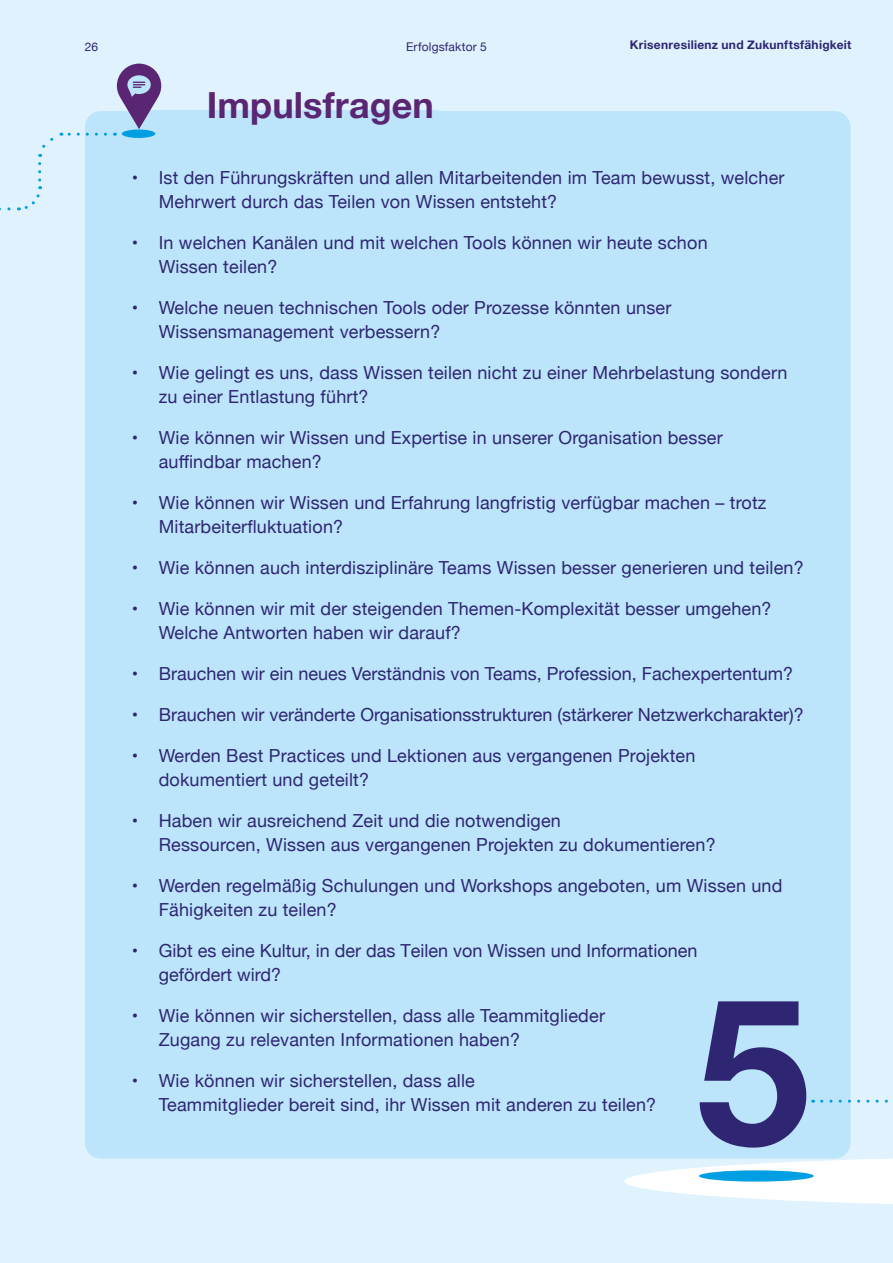
<style>
.page{position:relative;width:893px;height:1263px;background:#dff2fd}
.page>*{position:absolute;margin:0;border:0;box-sizing:border-box;transform-origin:0 0}
.t1{font:700 205.05px "Helvetica Neue";color:#2e2672}
.t2{font:700 36px "Helvetica Neue";letter-spacing:.005em;color:#5a2572}
.t3{font:18px/24px "Helvetica Neue";letter-spacing:.01em;color:#2e2672}
.t4{font:700 12px "Helvetica Neue";letter-spacing:.025em;color:#2e2672}
.t5{font:12px "Helvetica Neue";letter-spacing:.015em;color:#2e2672}
</style>
<div class="page">
<div style="left:85px;top:111px;width:765px;height:1047px;background:#bce4fa;border-radius:16px"></div>
<svg style="left:122px;top:129px;width:33px;height:9px"></svg>
<svg style="left:114px;top:64px;width:47px;height:72px"></svg>
<svg style="left:38px;top:133px;width:68px;height:24px"></svg>
<svg style="left:18px;top:163px;width:24px;height:48px"></svg>
<svg style="left:822px;top:1100px;width:66px;height:3px"></svg>
<svg style="left:624px;top:1156px;width:269px;height:48px"></svg>
<div style="left:699px;top:1170px;width:115px;height:11px;background:#009ee3;border-radius:50%"></div>
<p class="t5" style="left:85px;top:38px;width:15px">26</p>
<p class="t4" style="left:630px;top:35px;width:223px">Krisenresilienz und Zukunftsfähigkeit</p>
<p class="t5" style="left:406px;top:38px;width:82px">Erfolgsfaktor 5</p>
<h2 class="t2" style="left:207px;top:77px;width:229px">Impulsfragen</h2>
<p class="t3" style="left:159px;top:166px;width:627px;text-indent:-27px">• Ist den Führungskräften und allen Mitarbeitenden im Team bewusst, welcher<br>Mehrwert durch das Teilen von Wissen entsteht?</p>
<p class="t3" style="left:159px;top:231px;width:550px;text-indent:-27px">• In welchen Kanälen und mit welchen Tools können wir heute schon<br>Wissen teilen?</p>
<p class="t3" style="left:159px;top:296px;width:514px;text-indent:-27px">• Welche neuen technischen Tools oder Prozesse könnten unser<br>Wissensmanagement verbessern?</p>
<p class="t3" style="left:159px;top:361px;width:630px;text-indent:-27px">• Wie gelingt es uns, dass Wissen teilen nicht zu einer Mehrbelastung sondern zu einer Entlastung führt?</p>
<p class="t3" style="left:159px;top:426px;width:565px;text-indent:-27px">• Wie können wir Wissen und Expertise in unserer Organisation besser auffindbar machen?</p>
<p class="t3" style="left:159px;top:491px;width:609px;text-indent:-27px">• Wie können wir Wissen und Erfahrung langfristig verfügbar machen – trotz<br>Mitarbeiterfluktuation?</p>
<p class="t3" style="left:132px;top:556px;width:673px">• Wie können auch interdisziplinäre Teams Wissen besser generieren und teilen?</p>
<p class="t3" style="left:159px;top:597px;width:614px;text-indent:-27px">• Wie können wir mit der steigenden Themen-Komplexität besser umgehen?<br>Welche Antworten haben wir darauf?</p>
<p class="t3" style="left:132px;top:662px;width:663px">• Brauchen wir ein neues Verständnis von Teams, Profession, Fachexpertentum?</p>
<p class="t3" style="left:132px;top:703px;width:673px">• Brauchen wir veränderte Organisationsstrukturen (stärkerer Netzwerkcharakter)?</p>
<p class="t3" style="left:159px;top:744px;width:538px;text-indent:-27px">• Werden Best Practices und Lektionen aus vergangenen Projekten dokumentiert und geteilt?</p>
<p class="t3" style="left:159px;top:809px;width:558px;text-indent:-27px">• Haben wir ausreichend Zeit und die notwendigen<br>Ressourcen, Wissen aus vergangenen Projekten zu dokumentieren?</p>
<p class="t3" style="left:159px;top:874px;width:625px;text-indent:-27px">• Werden regelmäßig Schulungen und Workshops angeboten, um Wissen und<br>Fähigkeiten zu teilen?</p>
<p class="t3" style="left:159px;top:939px;width:540px;text-indent:-27px">• Gibt es eine Kultur, in der das Teilen von Wissen und Informationen gefördert wird?</p>
<p class="t3" style="left:159px;top:1004px;width:448px;text-indent:-27px">• Wie können wir sicherstellen, dass alle Teammitglieder<br>Zugang zu relevanten Informationen haben?</p>
<p class="t3" style="left:159px;top:1069px;width:499px;text-indent:-27px">• Wie können wir sicherstellen, dass alle<br>Teammitglieder bereit sind, ihr Wissen mit anderen zu teilen?</p>
<h1 class="t1" style="left:696px;top:911px;width:116px">5</h1>
</div>
